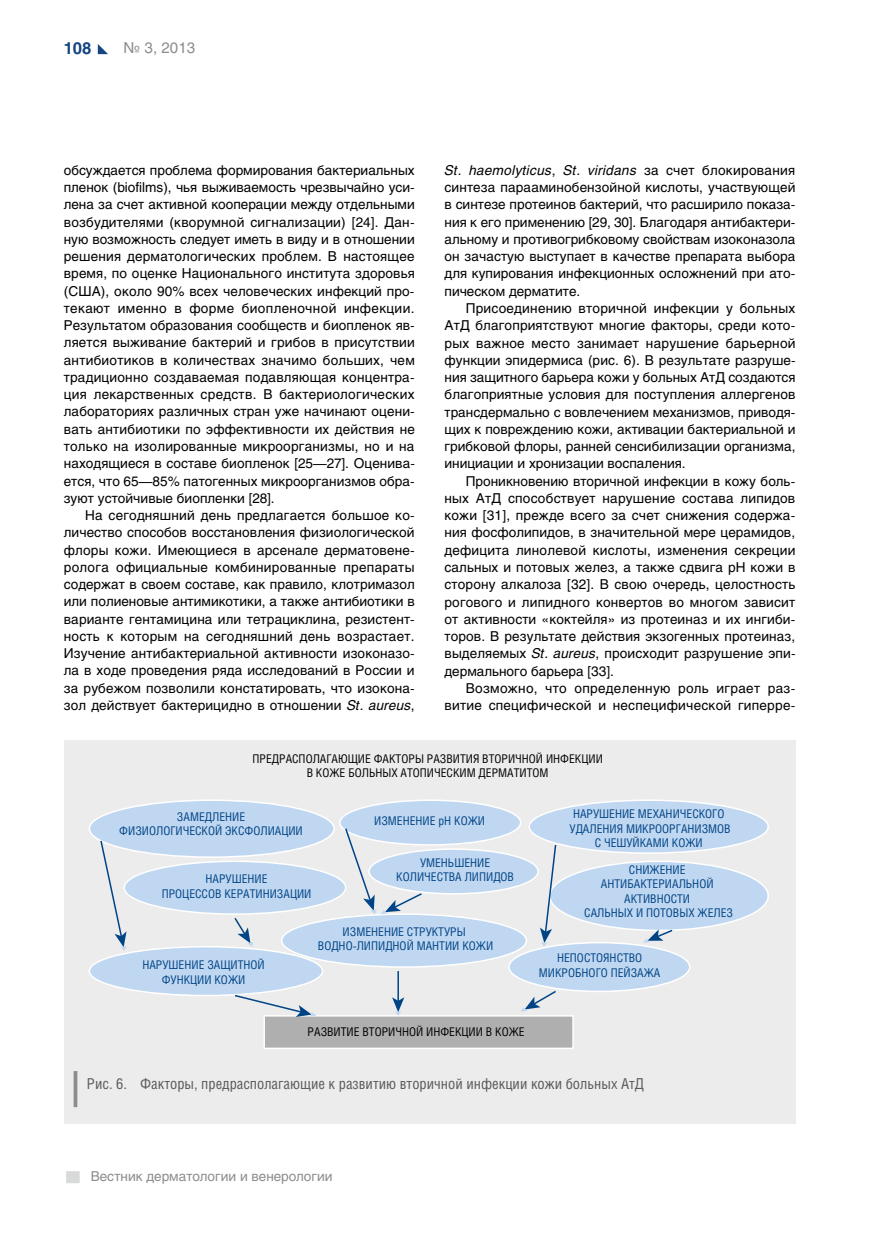
<style>
.page{position:relative;width:872px;height:1234px;background:#fff}
.page>*{position:absolute;margin:0;border:0;box-sizing:border-box;transform-origin:0 0}
.t1{font:700 16.5px "Helios C";color:#164581}
.t2{font:15px "Helios Cond C";color:#5a5a59}
.t3{font:15px "Helios C";color:#8d8d8d}
.t4{font:13.5px/17.2px "Helios C";letter-spacing:.005em;color:#000;text-align:justify}
.t5{font:13.5px "Helios C";color:#8d8d8d}
.t6{font:12px/14.4px "Helios Cond C";color:#004486;text-align:center}
.t7{font:12px/14.4px "Helios Cond C";color:#000;text-align:center}
.s1{font-style:italic}
</style>
<div class="page">
<div style="left:66px;top:1170px;width:14px;height:12px;background:#d8d9d9"></div>
<svg style="left:98px;top:44px;width:10px;height:10px"></svg>
<div style="left:64px;top:740px;width:731px;height:383px;background:#ececec"></div>
<hr style="left:74px;top:1070px;width:3px;height:36px;background:#8d8d8d">
<div style="left:89px;top:800px;width:245px;height:57px;background:#c0d7f1;border-radius:50%"></div>
<div style="left:340px;top:800px;width:180px;height:44px;background:#c0d7f1;border-radius:50%"></div>
<div style="left:339px;top:799px;width:182px;height:46px;border:2px solid #fff;border-radius:50%"></div>
<div style="left:529px;top:800px;width:239px;height:53px;background:#c0d7f1;border-radius:50%"></div>
<div style="left:528px;top:799px;width:241px;height:54px;border:2px solid #fff;border-radius:50%"></div>
<div style="left:369px;top:848px;width:169px;height:45px;background:#c0d7f1;border-radius:50%"></div>
<div style="left:368px;top:848px;width:171px;height:46px;border:2px solid #fff;border-radius:50%"></div>
<div style="left:89px;top:946px;width:233px;height:49px;background:#c0d7f1;border-radius:50%"></div>
<div style="left:89px;top:945px;width:234px;height:51px;border:2px solid #fff;border-radius:50%"></div>
<div style="left:282px;top:913px;width:244px;height:53px;background:#c0d7f1;border-radius:50%"></div>
<div style="left:281px;top:913px;width:246px;height:54px;border:2px solid #fff;border-radius:50%"></div>
<div style="left:509px;top:942px;width:180px;height:49px;background:#c0d7f1;border-radius:50%"></div>
<div style="left:508px;top:941px;width:182px;height:50px;border:2px solid #fff;border-radius:50%"></div>
<div style="left:263px;top:1014px;width:311px;height:34px;background:#afafb0;border:2px solid #fff"></div>
<svg style="left:233px;top:993px;width:84px;height:23px"></svg>
<hr style="left:397px;top:970px;width:2px;height:31px;background:#004486">
<svg style="left:392px;top:997px;width:12px;height:18px"></svg>
<svg style="left:521px;top:990px;width:35px;height:21px"></svg>
<svg style="left:99px;top:826px;width:324px;height:124px"></svg>
<svg style="left:540px;top:843px;width:229px;height:103px"></svg>
<p class="t1" style="left:64px;top:38px;width:29px">108</p>
<p class="t3" style="left:124px;top:39px;width:73px">№ 3, 2013</p>
<p class="t4" style="left:64px;top:161px;width:352px">обсуждается проблема формирования бактериальных пленок (biofilms), чья выживаемость чрезвычайно уси&shy;лена за счет активной кооперации между отдельными возбудителями (кворумной сигнализации) [24]. Дан&shy;ную возможность следует иметь в виду и в отношении решения дерматологических проблем. В настоящее время, по оценке Национального института здоровья (США), около 90% всех человеческих инфекций про&shy;текают именно в форме биопленочной инфекции.<br>Результатом образования сообществ и биопленок яв&shy;ляется выживание бактерий и грибов в присутствии антибиотиков в количествах значимо больших, чем традиционно создаваемая подавляющая концентра&shy;ция лекарственных средств. В бактериологических лабораториях различных стран уже начинают оцени&shy;вать антибиотики по эффективности их действия не только на изолированные микроорганизмы, но и на находящиеся в составе биопленок [25—27]. Оценива&shy;ется, что 65—85% патогенных микроорганизмов обра&shy;зуют устойчивые биопленки [28].</p>
<p class="t4" style="left:64px;top:506px;width:352px;text-indent:21px">На сегодняшний день предлагается большое ко&shy;личество способов восстановления физиологической флоры кожи. Имеющиеся в арсенале дерматовене&shy;ролога официальные комбинированные препараты содержат в своем составе, как правило, клотримазол или полиеновые антимикотики, а также антибиотики в варианте гентамицина или тетрациклина, резистент&shy;ность к которым на сегодняшний день возрастает.<br>Изучение антибактериальной активности изоконазо&shy;ла в ходе проведения ряда исследований в России и за рубежом позволили констатировать, что изокона&shy;зол действует бактерицидно в отношении <span class="s1">St. aureus</span>,</p>
<p class="t4" style="left:444px;top:161px;width:352px"><span class="s1">St. haemolyticus</span>, <span class="s1">St. viridans</span> за счет блокирования синтеза парааминобензойной кислоты, участвующей в синтезе протеинов бактерий, что расширило показа&shy;ния к его применению [29, 30]. Благодаря антибактери&shy;альному и противогрибковому свойствам изоконазола он зачастую выступает в качестве препарата выбора для купирования инфекционных осложнений при ато&shy;пическом дерматите.</p>
<p class="t4" style="left:444px;top:299px;width:352px;text-indent:21px">Присоединению вторичной инфекции у больных АтД благоприятствуют многие факторы, среди кото&shy;рых важное место занимает нарушение барьерной функции эпидермиса (рис. 6). В результате разруше&shy;ния защитного барьера кожи у больных АтД создаются благоприятные условия для поступления аллергенов трансдермально с вовлечением механизмов, приводя&shy;щих к повреждению кожи, активации бактериальной и грибковой флоры, ранней сенсибилизации организма, инициации и хронизации воспаления.</p>
<p class="t4" style="left:444px;top:472px;width:352px;text-indent:21px">Проникновению вторичной инфекции в кожу боль&shy;ных АтД способствует нарушение состава липидов кожи [31], прежде всего за счет снижения содержа&shy;ния фосфолипидов, в значительной мере церамидов, дефицита линолевой кислоты, изменения секреции сальных и потовых желез, а также сдвига рН кожи в сторону алкалоза [32]. В свою очередь, целостность рогового и липидного конвертов во многом зависит от активности «коктейля» из протеиназ и их ингиби&shy;торов. В результате действия экзогенных протеиназ, выделяемых <span class="s1">St. aureus</span>, происходит разрушение эпи&shy;дермального барьера [33].</p>
<p class="t4" style="left:444px;top:679px;width:352px;text-align:right">Возможно, что определенную роль играет раз&shy;витие специфической и неспецифической гиперре-</p>
<p class="t7" style="left:252px;top:750px;width:352px">ПРЕДРАСПОЛАГАЮЩИЕ ФАКТОРЫ РАЗВИТИЯ ВТОРИЧНОЙ ИНФЕКЦИИ<br>В КОЖЕ БОЛЬНЫХ АТОПИЧЕСКИМ ДЕРМАТИТОМ</p>
<p class="t6" style="left:119px;top:808px;width:185px">ЗАМЕДЛЕНИЕ<br>ФИЗИОЛОГИЧЕСКОЙ ЭКСФОЛИАЦИИ</p>
<p class="t6" style="left:374px;top:812px;width:112px">ИЗМЕНЕНИЕ рН КОЖИ</p>
<p class="t6" style="left:569px;top:806px;width:163px">НАРУШЕНИЕ МЕХАНИЧЕСКОГО<br>УДАЛЕНИЯ МИКРООРГАНИЗМОВ<br>С ЧЕШУЙКАМИ КОЖИ</p>
<p class="t6" style="left:162px;top:871px;width:151px">НАРУШЕНИЕ<br>ПРОЦЕССОВ КЕРАТИНИЗАЦИИ</p>
<p class="t6" style="left:396px;top:854px;width:119px">УМЕНЬШЕНИЕ<br>КОЛИЧЕСТВА ЛИПИДОВ</p>
<p class="t6" style="left:584px;top:861px;width:150px">СНИЖЕНИЕ<br>АНТИБАКТЕРИАЛЬНОЙ<br>АКТИВНОСТИ<br>САЛЬНЫХ И ПОТОВЫХ ЖЕЛЕЗ</p>
<p class="t6" style="left:318px;top:923px;width:177px">ИЗМЕНЕНИЕ СТРУКТУРЫ<br>ВОДНО-ЛИПИДНОЙ МАНТИИ КОЖИ</p>
<p class="t6" style="left:142px;top:957px;width:124px">НАРУШЕНИЕ ЗАЩИТНОЙ<br>ФУНКЦИИ КОЖИ</p>
<p class="t6" style="left:539px;top:950px;width:123px">НЕПОСТОЯНСТВО<br>МИКРОБНОГО ПЕЙЗАЖА</p>
<p class="t7" style="left:307px;top:1023px;width:218px">РАЗВИТИЕ ВТОРИЧНОЙ ИНФЕКЦИИ В КОЖЕ</p>
<p class="t2" style="left:87px;top:1074px;width:558px">Рис. 6. Факторы, предрасполагающие к развитию вторичной инфекции кожи больных АтД</p>
<p class="t5" style="left:91px;top:1168px;width:243px">Вестник дерматологии и венерологии</p>
</div>
